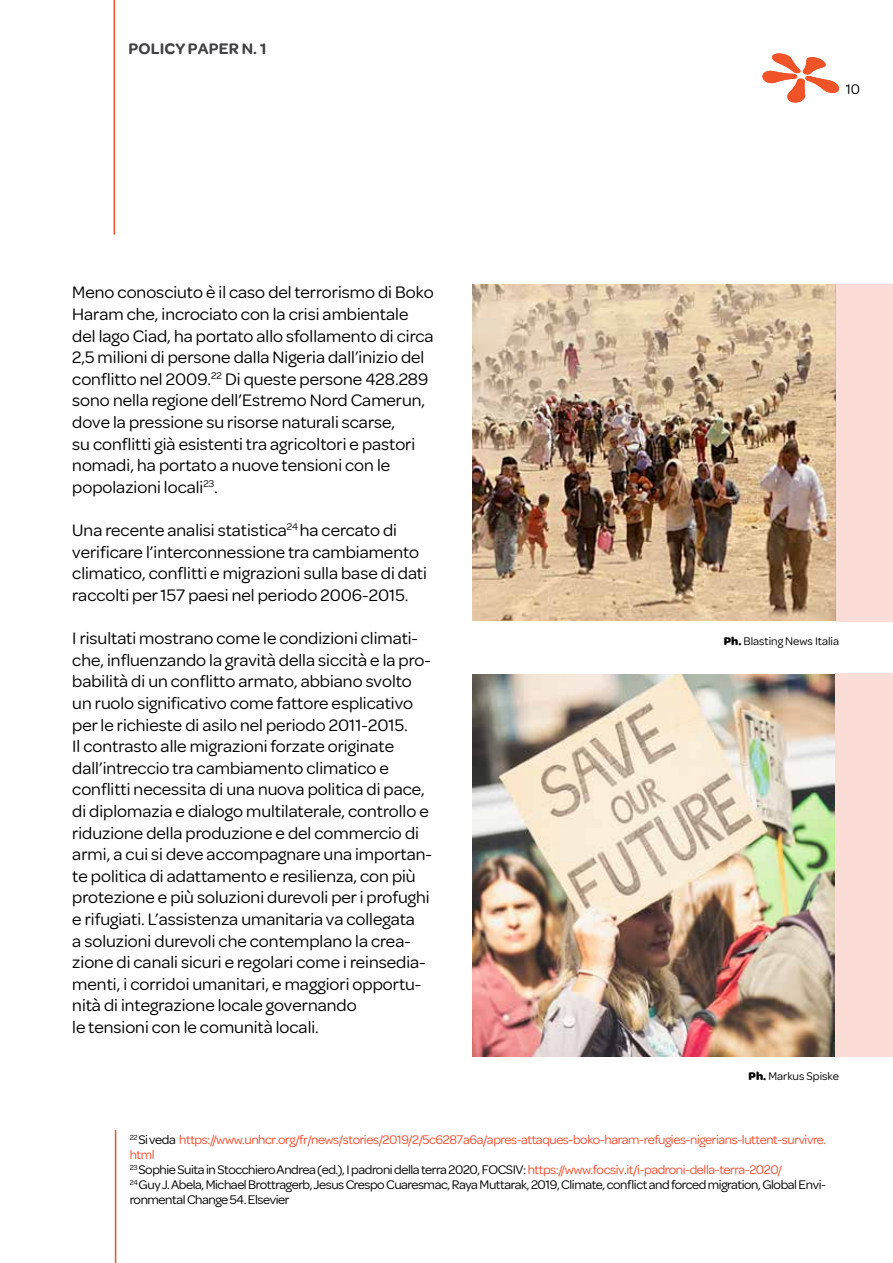
<style>
.page{position:relative;width:893px;height:1263px;background:#fff}
.page>*{position:absolute;margin:0;border:0;box-sizing:border-box;transform-origin:0 0}
.t1{font:18px/21.6px "Omnes";color:#000}
.t2{font:600 16.5px "Omnes";letter-spacing:.01em;color:#414042}
.t3{font:15px "Omnes";color:#000}
.t4{font:13.5px/15px "Omnes";letter-spacing:-.03em;color:#000}
.t5{font:12px "Omnes";color:#000}
.s1{font-weight:700}
.s2{color:#f14e2f}
</style>
<div class="page">
<svg style="left:762px;top:53px;width:77px;height:50px"></svg>
<hr style="left:115px;top:1130px;width:1px;height:133px;background:#f14e2f">
<hr style="left:114px;top:0;width:1px;height:235px;background:#f14e2f">
<img style="left:472px;top:285px;width:363px;height:336px">
<div style="left:835px;top:284px;width:58px;height:337px;background:#fcdcd6"></div>
<div style="left:835px;top:673px;width:58px;height:384px;background:#fcdcd6"></div>
<img style="left:472px;top:674px;width:362px;height:382px">
<p class="t2" style="left:129px;top:37px;width:139px">POLICY PAPER N. 1</p>
<p class="t1" style="left:72px;top:281px;width:363px">Meno conosciuto è il caso del terrorismo di Boko Haram che, incrociato con la crisi ambientale del lago Ciad, ha portato allo sfollamento di circa 2,5 milioni di persone dalla Nigeria dall’inizio del conflitto nel 2009.<sup>22</sup> Di queste persone 428.289 sono nella regione dell’Estremo Nord Camerun, dove la pressione su risorse naturali scarse,<br>su conflitti già esistenti tra agricoltori e pastori nomadi, ha portato a nuove tensioni con le popolazioni locali<sup>23</sup>.</p>
<p class="t1" style="left:72px;top:518px;width:356px">Una recente analisi statistica<sup>24</sup> ha cercato di verificare l’interconnessione tra cambiamento climatico, conflitti e migrazioni sulla base di dati raccolti per 157 paesi nel periodo 2006-2015.</p>
<p class="t1" style="left:72px;top:626px;width:361px">I risultati mostrano come le condizioni climati&shy;che, influenzando la gravità della siccità e la pro&shy;babilità di un conflitto armato, abbiano svolto un ruolo significativo come fattore esplicativo per le richieste di asilo nel periodo 2011-2015.<br>Il contrasto alle migrazioni forzate originate dall’intreccio tra cambiamento climatico e conflitti necessita di una nuova politica di pace, di diplomazia e dialogo multilaterale, controllo e riduzione della produzione e del commercio di armi, a cui si deve accompagnare una importan&shy;te politica di adattamento e resilienza, con più protezione e più soluzioni durevoli per i profughi e rifugiati. L’assistenza umanitaria va collegata<br>a soluzioni durevoli che contemplano la crea&shy;zione di canali sicuri e regolari come i reinsedia&shy;menti, i corridoi umanitari, e maggiori opportu&shy;nità di integrazione locale governando<br>le tensioni con le comunità locali.</p>
<p class="t3" style="left:846px;top:79px;width:16px">10</p>
<p class="t5" style="left:724px;top:633px;width:117px"><span class="s1">Ph.</span> Blasting News Italia</p>
<p class="t5" style="left:749px;top:1068px;width:92px"><span class="s1">Ph.</span> Markus Spiske</p>
<p class="t4" style="left:130px;top:1131px;width:698px"><sup>22</sup> Si veda <span class="s2">https://www.unhcr.org/fr/news/stories/2019/2/5c6287a6a/apres-attaques-boko-haram-refugies-nigerians-luttent-survivre. html<br></span><sup>23</sup> Sophie Suita in Stocchiero Andrea (ed.), I padroni della terra 2020, FOCSIV: <span class="s2">https://www.focsiv.it/i-padroni-della-terra-2020/<br></span><sup>24</sup> Guy J. Abela, Michael Brottragerb, Jesus Crespo Cuaresmac, Raya Muttarak, 2019, Climate, conflict and forced migration, Global Envi&shy;ronmental Change 54. Elsevier</p>
</div>
